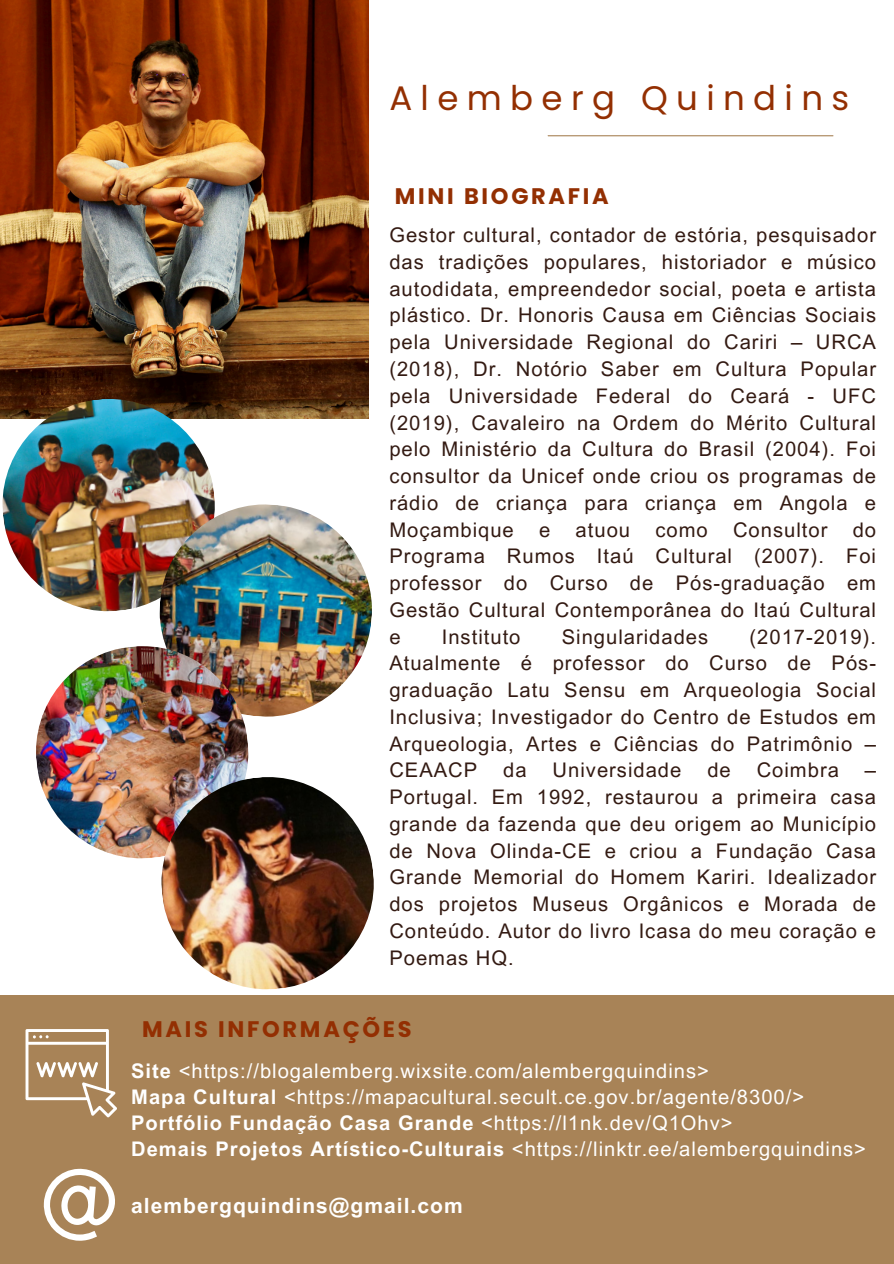
<style>
.page{position:relative;width:894px;height:1264px;background:#fff}
.page>*{position:absolute;margin:0;border:0;box-sizing:border-box;transform-origin:0 0}
.t1{font:34.05px "Poppins";letter-spacing:.245em;color:#932f02}
.t2{font:700 22.5px "Poppins";letter-spacing:.12em;color:#932f02}
.t3{font:700 21px "Arial MT Pro";letter-spacing:.05em;color:#fff}
.t4{font:20.1px/26.7px "Arial MT Pro";letter-spacing:.05em;color:#331a12;text-align:justify}
.t5{font:20.1px "Arial MT Pro";letter-spacing:.05em;color:#fff}
.t6{font:700 20.1px "Arial MT Pro";letter-spacing:.05em;color:#fff}
.s1{font-weight:700}
.s2{font-weight:400}
</style>
<div class="page">
<div style="left:0;top:994px;width:893px;height:269px;background:#a88357"></div>
<img style="left:0;top:0;width:368px;height:418px">
<hr style="left:548px;top:135px;width:284px;height:1px;background:#a88357">
<svg style="left:26px;top:1029px;width:91px;height:88px"></svg>
<svg style="left:43px;top:1168px;width:72px;height:72px"></svg>
<img style="left:0;top:393px;width:220px;height:219px">
<img style="left:155px;top:500px;width:217px;height:217px">
<img style="left:36px;top:640px;width:218px;height:219px">
<img style="left:156px;top:771px;width:218px;height:219px">
<h2 class="t1" style="left:389px;top:74px;width:461px">Alemberg Quindins</h2>
<p class="t2" style="left:395px;top:180px;width:215px">MINI BIOGRAFIA</p>
<p class="t4" style="left:389px;top:224px;width:488px">Gestor cultural, contador de estória, pesquisador das tradições populares, historiador e músico autodidata, empreendedor social, poeta e artista plástico. Dr. Honoris Causa em Ciências Sociais pela Universidade Regional do Cariri – URCA (2018), Dr. Notório Saber em Cultura Popular pela Universidade Federal do Ceará - UFC (2019), Cavaleiro na Ordem do Mérito Cultural pelo Ministério da Cultura do Brasil (2004). Foi consultor da Unicef onde criou os programas de rádio de criança para criança em Angola e Moçambique</p>
<p class="t4" style="left:539px;top:518px;width:13px">e</p>
<p class="t4" style="left:575px;top:518px;width:56px">atuou</p>
<p class="t4" style="left:655px;top:518px;width:54px">como</p>
<p class="t4" style="left:732px;top:518px;width:96px">Consultor</p>
<p class="t4" style="left:389px;top:518px;width:488px;text-indent:463px">do Programa Rumos Itaú Cultural (2007). Foi professor do Curso de Pós-graduação em Gestão Cultural Contemporânea do Itaú Cultural e</p>
<p class="t4" style="left:389px;top:625px;width:488px;text-indent:360px">(2017-2019).<br>Atualmente é professor do Curso de Pós&shy;graduação Latu Sensu em Arqueologia Social Inclusiva; Investigador do Centro de Estudos em Arqueologia, Artes e Ciências do Patrimônio – CEAACP</p>
<p class="t4" style="left:441px;top:625px;width:80px">Instituto</p>
<p class="t4" style="left:561px;top:625px;width:148px">Singularidades</p>
<p class="t4" style="left:503px;top:759px;width:25px">da</p>
<p class="t4" style="left:552px;top:759px;width:130px">Universidade</p>
<p class="t4" style="left:707px;top:759px;width:25px">de</p>
<p class="t4" style="left:756px;top:759px;width:84px">Coimbra</p>
<p class="t4" style="left:389px;top:759px;width:488px;text-indent:475px">– Portugal. Em 1992, restaurou a primeira casa grande da fazenda que deu origem ao Município de Nova Olinda-CE e criou a Fundação Casa Grande Memorial do Homem Kariri. Idealizador dos projetos Museus Orgânicos e Morada de Conteúdo. Autor do livro Icasa do meu coração e Poemas HQ.</p>
<p class="t2" style="left:142px;top:1013px;width:271px">MAIS INFORMAÇÕES</p>
<p class="t5" style="left:131px;top:1063px;width:579px"><span class="s1">Site</span> &lt;https://blogalemberg.wixsite.com/alembergquindins&gt;</p>
<p class="t5" style="left:131px;top:1089px;width:674px"><span class="s1">Mapa Cultural</span> &lt;https://mapacultural.secult.ce.gov.br/agente/8300/&gt;</p>
<p class="t6" style="left:131px;top:1115px;width:602px">Portfólio Fundação Casa Grande <span class="s2">&lt;https://l1nk.dev/Q1Ohv&gt;</span></p>
<p class="t5" style="left:131px;top:1141px;width:736px"><span class="s1">Demais Projetos Artístico-Culturais</span> &lt;https://linktr.ee/alembergquindins&gt;</p>
<h2 class="t3" style="left:131px;top:1197px;width:333px">alembergquindins@gmail.com</h2>
</div>
